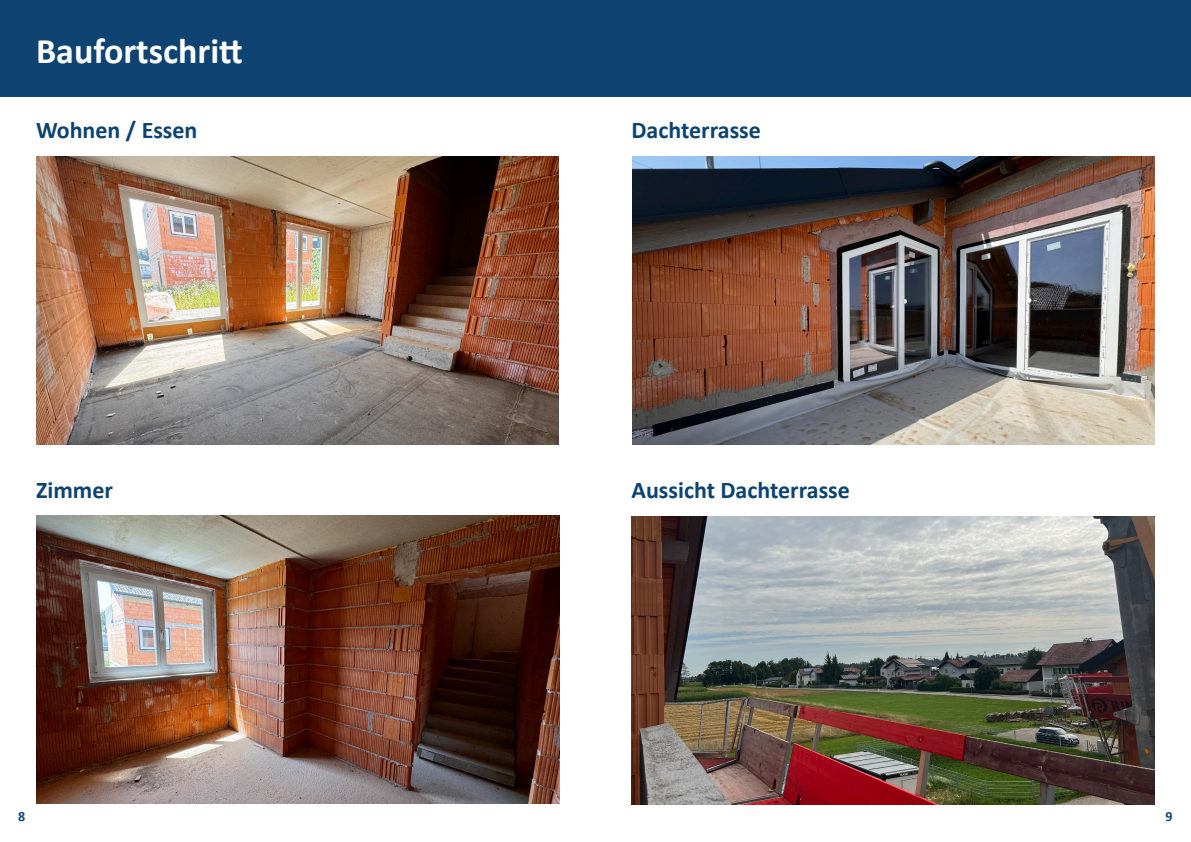
<style>
.page{position:relative;width:1191px;height:842px;background:#fff}
.page>*{position:absolute;margin:0;border:0;box-sizing:border-box;transform-origin:0 0}
.t1{font:700 36px "Calibri";color:#fff}
.t2{font:700 24px "Calibri";color:#0d4370}
.t3{font:700 14px "Calibri";color:#0e4372}
</style>
<div class="page">
<div style="left:0;top:0;width:1191px;height:96px;background:#0e4372"></div>
<img style="left:36px;top:156px;width:523px;height:288px">
<img style="left:36px;top:516px;width:523px;height:288px">
<img style="left:632px;top:156px;width:523px;height:288px">
<img style="left:631px;top:516px;width:523px;height:288px">
<p class="t1" style="left:36px;top:26px;width:208px">Baufortschritt</p>
<p class="t2" style="left:36px;top:113px;width:163px">Wohnen / Essen</p>
<p class="t2" style="left:36px;top:473px;width:78px">Zimmer</p>
<p class="t2" style="left:631px;top:113px;width:131px">Dachterrasse</p>
<p class="t2" style="left:631px;top:473px;width:220px">Aussicht Dachterrasse</p>
<p class="t3" style="left:18px;top:807px;width:9px">8</p>
<p class="t3" style="left:1165px;top:807px;width:9px">9</p>
</div>
